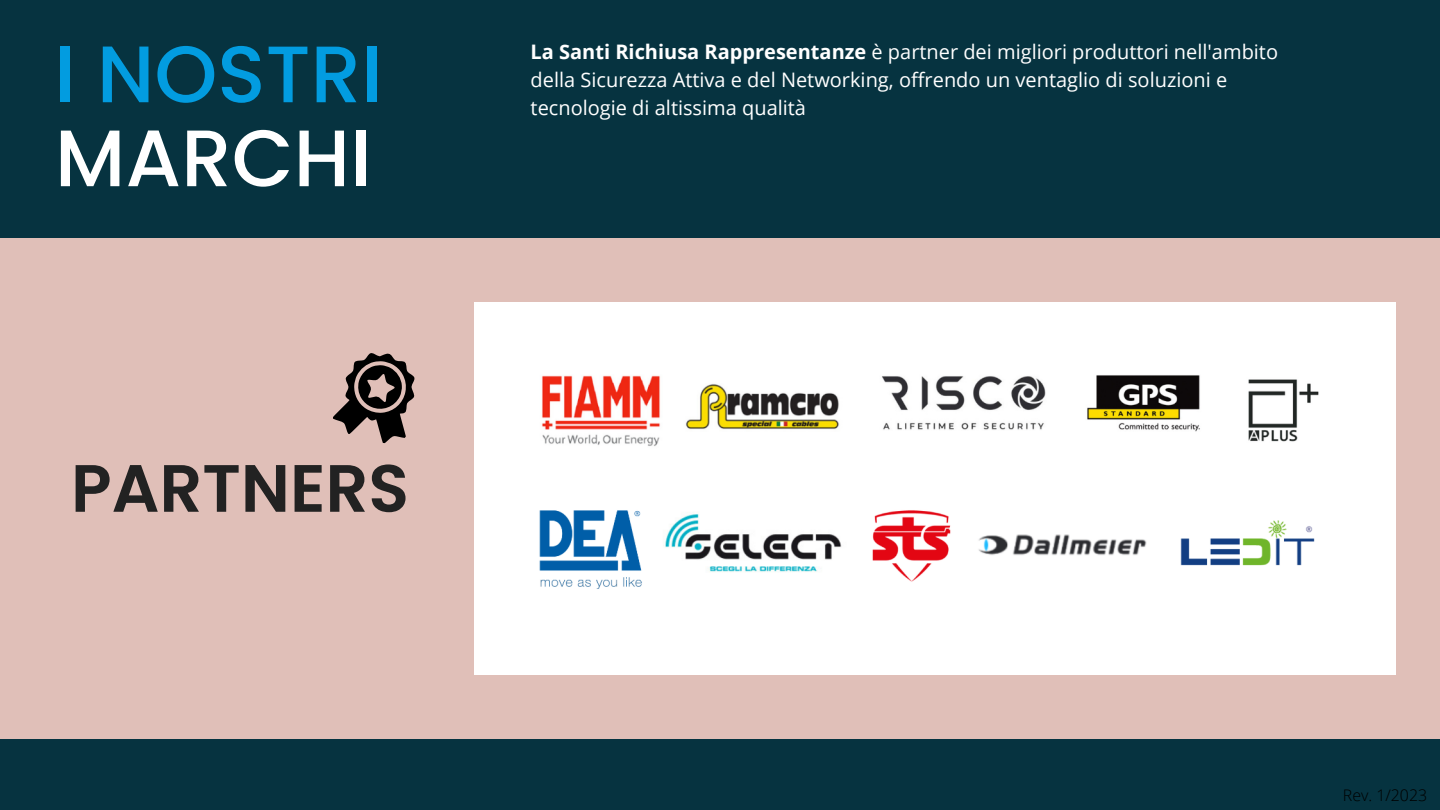
<style>
.page{position:relative;width:1440px;height:810px;background:#063340}
.page>*{position:absolute;margin:0;border:0;box-sizing:border-box;transform-origin:0 0}
.t1{font:500 80px "Poppins";color:#029ce0}
.t2{font:500 80px "Poppins";color:#fff}
.t3{font:600 66.8px "Poppins";color:#222}
.t4{font:20px/27.8px "Open Sans";color:#fff}
.t5{font:300 15.9px "Open Sans";color:#000}
.s1{font-weight:700}
</style>
<div class="page">
<div style="left:0;top:238px;width:1440px;height:501px;background:#e0bfb8"></div>
<svg style="left:333px;top:353px;width:82px;height:91px"></svg>
<img style="left:475px;top:303px;width:920px;height:372px">
<p class="t1" style="left:55px;top:18px;width:329px">I NOSTRI</p>
<p class="t4" style="left:531px;top:38px;width:749px"><span class="s1">La Santi Richiusa Rappresentanze</span> è partner dei migliori produttori nell'ambito della Sicurezza Attiva e del Networking, offrendo un ventaglio di soluzioni e tecnologie di altissima qualità</p>
<p class="t2" style="left:55px;top:102px;width:318px">MARCHI</p>
<p class="t3" style="left:71px;top:442px;width:340px">PARTNERS</p>
<p class="t5" style="left:1343px;top:784px;width:86px">Rev. 1/2023</p>
</div>
